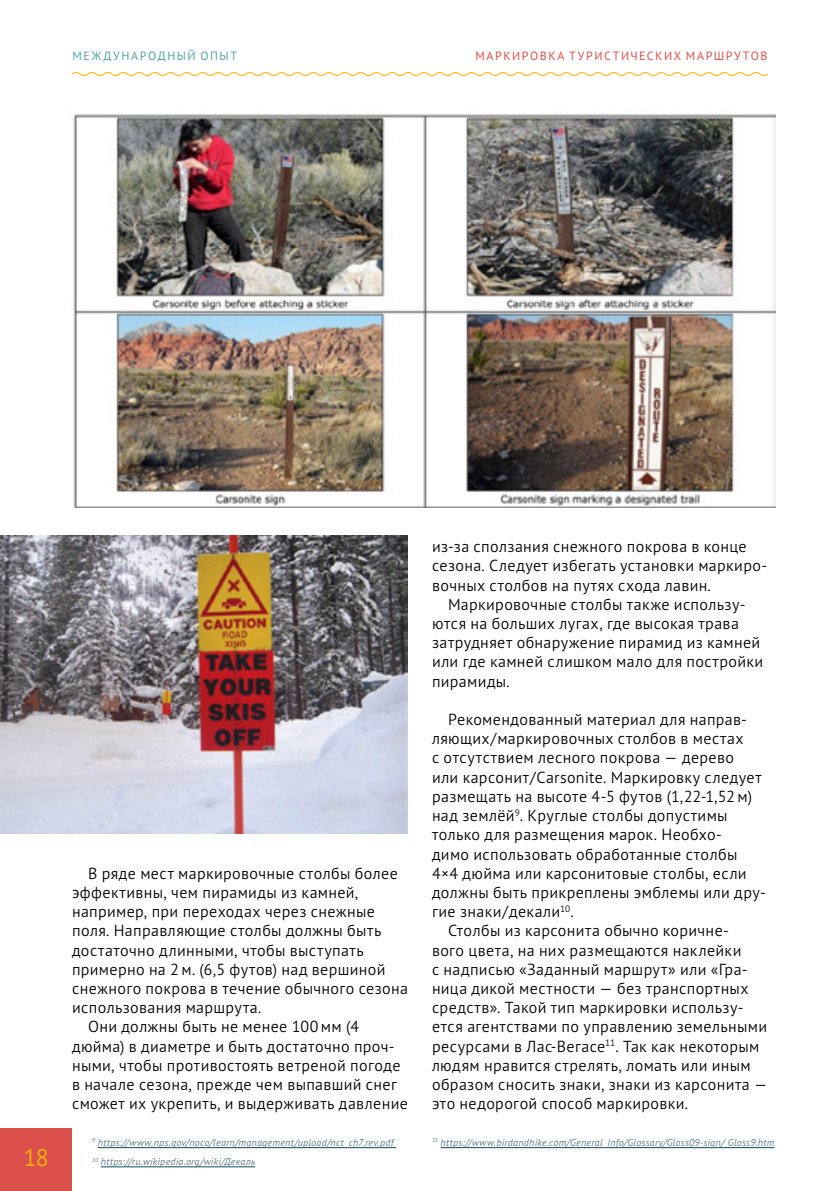
<style>
.page{position:relative;width:840px;height:1191px;background:#fff}
.page>*{position:absolute;margin:0;border:0;box-sizing:border-box;transform-origin:0 0}
.t1{font:300 24px "PT Sans Pro";color:#ffb605}
.t2{font:300 16px/19.2px "PT Sans Pro";letter-spacing:.02em;color:#000}
.t3{font:12px "PT Sans Pro";letter-spacing:.125em;color:#db504b}
.t4{font:12px "PT Sans Pro";letter-spacing:.13em;color:#55a3a5}
.t5{font:italic 300 10px/19.2px "PT Sans Pro";letter-spacing:.025em;color:#506d7b}
</style>
<div class="page">
<svg style="left:71px;top:72px;width:698px;height:4px"></svg>
<img style="left:0;top:536px;width:408px;height:297px">
<img style="left:73px;top:114px;width:702px;height:393px">
<hr style="left:98px;top:1147px;width:298px;height:1px;background:#084c61">
<hr style="left:101px;top:1166px;width:154px;height:1px;background:#084c61">
<hr style="left:440px;top:1147px;width:334px;height:1px;background:#084c61">
<div style="left:0;top:1128px;width:72px;height:63px;background:#db504b"></div>
<p class="t4" style="left:72px;top:48px;width:166px">МЕЖДУНАРОДНЫЙ ОПЫТ</p>
<p class="t3" style="left:475px;top:48px;width:293px">МАРКИРОВКА ТУРИСТИЧЕСКИХ МАРШРУТОВ</p>
<h1 class="t1" style="left:23px;top:1142px;width:27px">18</h1>
<p class="t2" style="left:88px;top:863px;width:311px">В ряде мест маркировочные столбы более</p>
<p class="t2" style="left:72px;top:882px;width:288px">эффективны, чем пирамиды из камней,</p>
<p class="t2" style="left:72px;top:901px;width:304px">например, при переходах через снежные</p>
<p class="t2" style="left:72px;top:920px;width:310px">поля. Направляющие столбы должны быть</p>
<p class="t2" style="left:72px;top:940px;width:293px">достаточно длинными, чтобы выступать</p>
<p class="t2" style="left:72px;top:959px;width:315px">примерно на 2 м. (6,5 футов) над вершиной</p>
<p class="t2" style="left:72px;top:978px;width:337px">снежного покрова в течение обычного сезона</p>
<p class="t2" style="left:72px;top:997px;width:191px">использования маршрута.</p>
<p class="t2" style="left:88px;top:1016px;width:272px">Они должны быть не менее 100 мм (4</p>
<p class="t2" style="left:72px;top:1036px;width:324px">дюйма) в диаметре и быть достаточно проч‑</p>
<p class="t2" style="left:72px;top:1055px;width:330px">ными, чтобы противостоять ветреной погоде</p>
<p class="t2" style="left:72px;top:1074px;width:326px">в начале сезона, прежде чем выпавший снег</p>
<p class="t2" style="left:72px;top:1093px;width:337px">сможет их укрепить, и выдерживать давление</p>
<p class="t2" style="left:432px;top:536px;width:336px">из‑за сползания снежного покрова в конце сезона. Следует избегать установки маркиро‑ вочных столбов на путях схода лавин.</p>
<p class="t2" style="left:432px;top:594px;width:333px;text-indent:16px">Маркировочные столбы также использу‑ ются на больших лугах, где высокая трава затрудняет обнаружение пирамид из камней или где камней слишком мало для постройки пирамиды.</p>
<p class="t2" style="left:448px;top:709px;width:300px">Рекомендованный материал для направ‑</p>
<p class="t2" style="left:432px;top:728px;width:313px">ляющих / маркировочных столбов в местах</p>
<p class="t2" style="left:432px;top:748px;width:303px">с отсутствием лесного покрова — дерево</p>
<p class="t2" style="left:432px;top:767px;width:331px">или карсонит / Carsonite. Маркировку следует</p>
<p class="t2" style="left:432px;top:786px;width:321px">размещать на высоте 4‑5 футов (1,22‑1,52 м)</p>
<p class="t2" style="left:432px;top:805px;width:297px">над землёй<sup>9</sup>. Круглые столбы допустимы</p>
<p class="t2" style="left:432px;top:824px;width:291px">только для размещения марок. Необхо‑</p>
<p class="t2" style="left:432px;top:844px;width:307px">димо использовать обработанные столбы</p>
<p class="t2" style="left:432px;top:863px;width:316px">4×4 дюйма или карсонитовые столбы, если</p>
<p class="t2" style="left:432px;top:882px;width:335px">должны быть прикреплены эмблемы или дру‑</p>
<p class="t2" style="left:432px;top:901px;width:143px">гие знаки / декали<sup>10</sup>.</p>
<p class="t2" style="left:448px;top:920px;width:282px">Столбы из карсонита обычно коричне‑</p>
<p class="t2" style="left:432px;top:940px;width:311px">вого цвета, на них размещаются наклейки</p>
<p class="t2" style="left:432px;top:959px;width:317px">с надписью «Заданный маршрут» или «Гра‑</p>
<p class="t2" style="left:432px;top:978px;width:318px">ница дикой местности — без транспортных</p>
<p class="t2" style="left:432px;top:997px;width:313px">средств». Такой тип маркировки использу‑</p>
<p class="t2" style="left:432px;top:1016px;width:336px">ется агентствами по управлению земельными</p>
<p class="t2" style="left:432px;top:1036px;width:329px">ресурсами в Лас-Вегасе<sup>11</sup>. Так как некоторым</p>
<p class="t2" style="left:432px;top:1055px;width:320px">людям нравится стрелять, ломать или иным</p>
<p class="t2" style="left:432px;top:1074px;width:336px">образом сносить знаки, знаки из карсонита —</p>
<p class="t2" style="left:432px;top:1093px;width:257px">это недорогой способ маркировки.</p>
<p class="t5" style="left:92px;top:1132px;width:302px"><sup>9</sup> https://www.nps.gov/noco/learn/management/upload/nct_ch7.rev.pdf<br><sup>10</sup> https://ru.wikipedia.org/wiki/Декаль</p>
<p class="t5" style="left:432px;top:1132px;width:344px"><sup>11</sup> https://www.birdandhike.com/General_Info/Glossary/Gloss09-sign/_Gloss9.htm</p>
</div>
